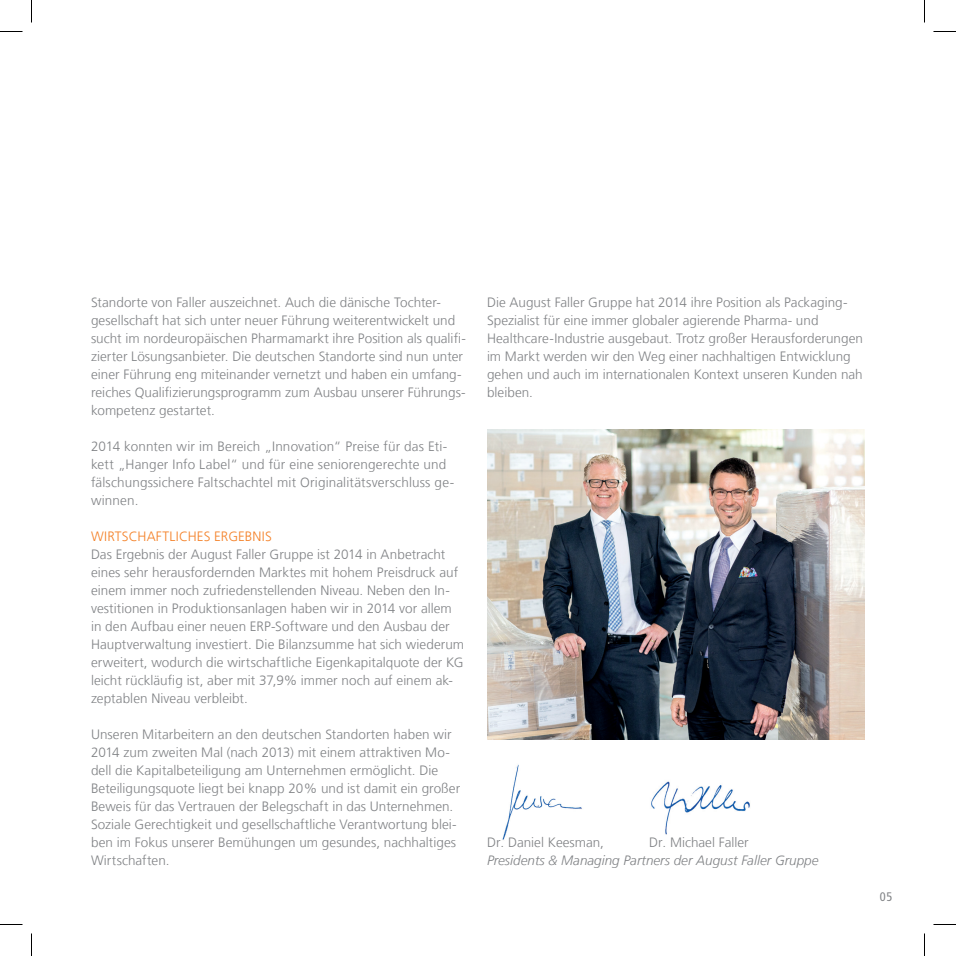
<style>
.page{position:relative;width:956px;height:956px;background:#fff}
.page>*{position:absolute;margin:0;border:0;box-sizing:border-box;transform-origin:0 0}
.t1{font:300 13.5px/18px "Frutiger LT";letter-spacing:.005em;color:#808285}
.t2{font:italic 300 13.5px "Frutiger LT";color:#808285}
.t3{font:300 13.5px "Frutiger LT";letter-spacing:.015em;color:#f48026}
.t4{font:condensed 12.3px "Frutiger LT";color:#808285}
</style>
<div class="page">
<img style="left:502px;top:764px;width:80px;height:76px">
<img style="left:651px;top:781px;width:99px;height:54px">
<img style="left:487px;top:429px;width:378px;height:310px">
<svg style="left:0;top:31px;width:22px;height:1px"></svg>
<svg style="left:933px;top:31px;width:23px;height:1px"></svg>
<svg style="left:0;top:924px;width:22px;height:1px"></svg>
<svg style="left:933px;top:924px;width:23px;height:1px"></svg>
<svg style="left:31px;top:0;width:1px;height:23px"></svg>
<svg style="left:31px;top:933px;width:1px;height:23px"></svg>
<svg style="left:924px;top:0;width:1px;height:23px"></svg>
<svg style="left:924px;top:933px;width:1px;height:23px"></svg>
<p class="t1" style="left:91px;top:294px;width:376px">Standorte von Faller auszeichnet. Auch die dänische Tochter&shy;gesellschaft hat sich unter neuer Führung weiterentwickelt und sucht im nordeuropäischen Pharmamarkt ihre Position als qualifi&shy;zierter Lösungsanbieter. Die deutschen Standorte sind nun unter einer Führung eng miteinander vernetzt und haben ein umfang&shy;reiches Qualifizierungsprogramm zum Ausbau unserer Führungs&shy;kompetenz gestartet.</p>
<p class="t1" style="left:91px;top:438px;width:365px">2014 konnten wir im Bereich „Innovation“ Preise für das Eti&shy;kett „Hanger Info Label“ und für eine seniorengerechte und fälschungssichere Faltschachtel mit Originalitätsverschluss ge&shy;winnen.</p>
<p class="t3" style="left:91px;top:529px;width:182px">WIRTSCHAFTLICHES ERGEBNIS</p>
<p class="t1" style="left:91px;top:546px;width:375px">Das Ergebnis der August Faller Gruppe ist 2014 in Anbetracht eines sehr herausfordernden Marktes mit hohem Preisdruck auf einem immer noch zufriedenstellenden Niveau. Neben den In&shy;vestitionen in Produktionsanlagen haben wir in 2014 vor allem in den Aufbau einer neuen ERP-Software und den Ausbau der Hauptverwaltung investiert. Die Bilanzsumme hat sich wiederum erweitert, wodurch die wirtschaftliche Eigenkapitalquote der KG leicht rückläufig ist, aber mit 37,9% immer noch auf einem ak&shy;zeptablen Niveau verbleibt.</p>
<p class="t1" style="left:91px;top:725px;width:371px">Unseren Mitarbeitern an den deutschen Standorten haben wir 2014 zum zweiten Mal (nach 2013) mit einem attraktiven Mo&shy;dell die Kapitalbeteiligung am Unternehmen ermöglicht. Die Beteiligungsquote liegt bei knapp 20% und ist damit ein großer Beweis für das Vertrauen der Belegschaft in das Unternehmen.<br>Soziale Gerechtigkeit und gesellschaftliche Verantwortung blei&shy;ben im Fokus unserer Bemühungen um gesundes, nachhaltiges Wirtschaften.</p>
<p class="t1" style="left:487px;top:293px;width:378px">Die August Faller Gruppe hat 2014 ihre Position als Packaging-Spezialist für eine immer globaler agierende Pharma- und Healthcare-Industrie ausgebaut. Trotz großer Herausforderungen im Markt werden wir den Weg einer nachhaltigen Entwicklung gehen und auch im internationalen Kontext unseren Kunden nah bleiben.</p>
<p class="t1" style="left:487px;top:833px;width:119px">Dr. Daniel Keesman,</p>
<p class="t1" style="left:649px;top:833px;width:101px">Dr. Michael Faller</p>
<p class="t2" style="left:487px;top:853px;width:333px">Presidents &amp; Managing Partners der August Faller Gruppe</p>
<p class="t4" style="left:880px;top:890px;width:14px">05</p>
</div>
